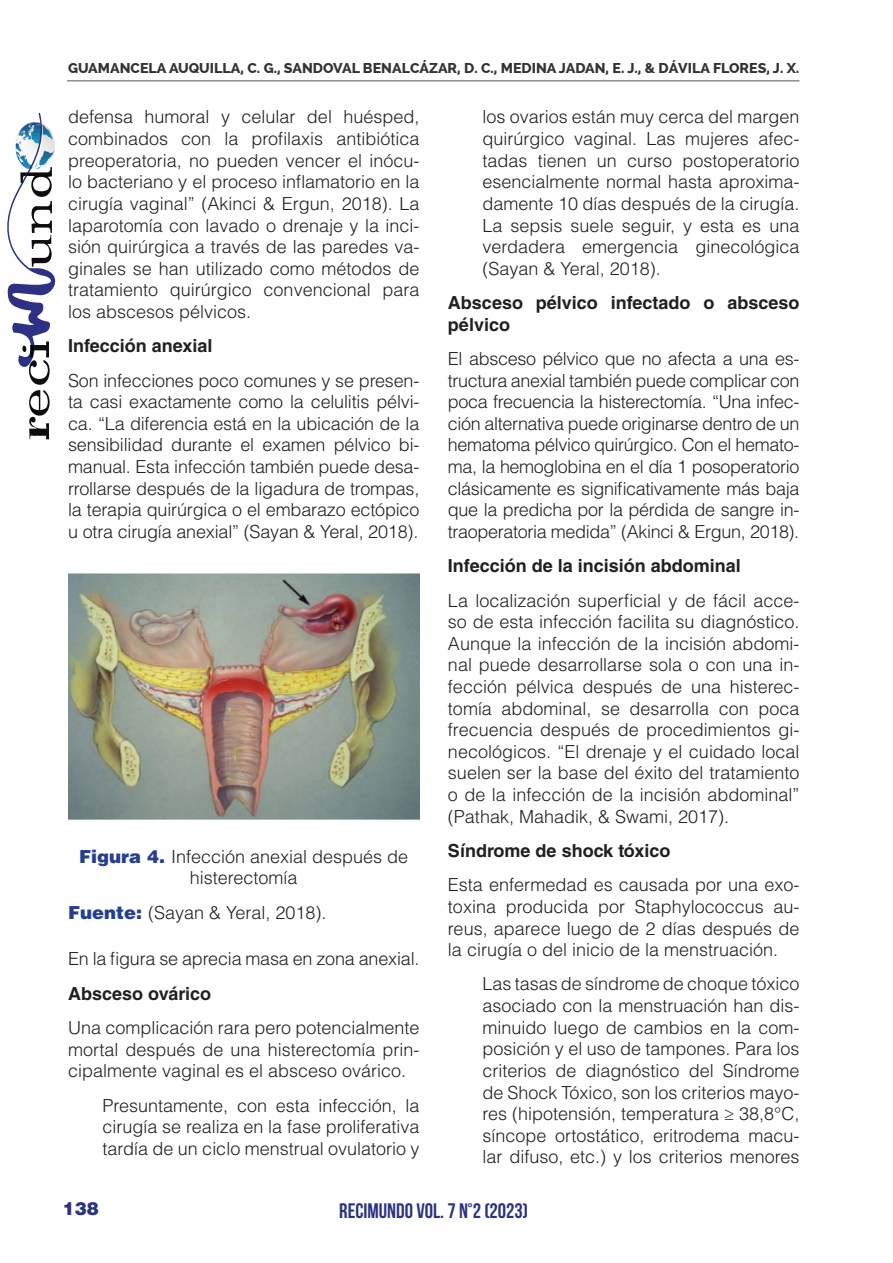
<style>
.page{position:relative;width:893px;height:1263px;background:#fff}
.page>*{position:absolute;margin:0;border:0;box-sizing:border-box;transform-origin:0 0}
.t1{font:700 21px "Bebas Neue";color:#2b3481}
.t2{font:300 18px/21.6px "Helvetica LT Std";color:#231f20;text-align:justify}
.t3{font:700 18px/21.6px "Helvetica LT Std";color:#231f20}
.t4{font:900 18px "Helvetica LT Std";color:#2b3481}
.t5{font:800 14.25px "Raleway";color:#333}
.s1{font-weight:900;color:#253f8e}
</style>
<div class="page">
<hr style="left:67px;top:80px;width:732px;height:1px;background:#545557">
<svg style="left:7px;top:113px;width:48px;height:326px"></svg>
<img style="left:68px;top:574px;width:351px;height:246px">
<p class="t5" style="left:68px;top:60px;width:733px">GUAMANCELA AUQUILLA, C. G., SANDOVAL BENALCÁZAR, D. C., MEDINA JADAN, E. J., &amp; DÁVILA FLORES, J. X.</p>
<p class="t2" style="left:68px;top:106px;width:353px">defensa humoral y celular del huésped, combinados con la profilaxis antibiótica preoperatoria, no pueden vencer el inócu&shy;lo bacteriano y el proceso inflamatorio en la cirugía vaginal” (Akinci &amp; Ergun, 2018). La laparotomía con lavado o drenaje y la inci&shy;sión quirúrgica a través de las paredes va&shy;ginales se han utilizado como métodos de tratamiento quirúrgico convencional para los abscesos pélvicos.</p>
<p class="t3" style="left:68px;top:335px;width:146px">Infección anexial</p>
<p class="t2" style="left:68px;top:369px;width:353px">Son infecciones poco comunes y se presen&shy;ta casi exactamente como la celulitis pélvi&shy;ca. “La diferencia está en la ubicación de la sensibilidad durante el examen pélvico bi&shy;manual. Esta infección también puede desa&shy;rrollarse después de la ligadura de trompas, la terapia quirúrgica o el embarazo ectópico u otra cirugía anexial” (Sayan &amp; Yeral, 2018).</p>
<p class="t2" style="left:79px;top:845px;width:331px;text-align:center"><span class="s1">Figura 4.</span> Infección anexial después de histerectomía</p>
<p class="t2" style="left:68px;top:901px;width:260px"><span class="s1">Fuente:</span> (Sayan &amp; Yeral, 2018).</p>
<p class="t2" style="left:68px;top:948px;width:353px">En la figura se aprecia masa en zona anexial.</p>
<p class="t3" style="left:68px;top:982px;width:145px">Absceso ovárico</p>
<p class="t2" style="left:68px;top:1017px;width:353px">Una complicación rara pero potencialmente mortal después de una histerectomía prin&shy;cipalmente vaginal es el absceso ovárico.</p>
<p class="t2" style="left:103px;top:1094px;width:318px">Presuntamente, con esta infección, la cirugía se realiza en la fase proliferativa tardía de un ciclo menstrual ovulatorio y</p>
<p class="t2" style="left:482px;top:106px;width:318px">los ovarios están muy cerca del margen quirúrgico vaginal. Las mujeres afec&shy;tadas tienen un curso postoperatorio esencialmente normal hasta aproxima&shy;damente 10 días después de la cirugía.<br>La sepsis suele seguir, y esta es una verdadera emergencia ginecológica (Sayan &amp; Yeral, 2018).</p>
<p class="t3" style="left:448px;top:292px;width:353px">Absceso pélvico infectado o absceso pélvico</p>
<p class="t2" style="left:448px;top:348px;width:353px">El absceso pélvico que no afecta a una es&shy;tructura anexial también puede complicar con poca frecuencia la histerectomía. “Una infec&shy;ción alternativa puede originarse dentro de un hematoma pélvico quirúrgico. Con el hemato&shy;ma, la hemoglobina en el día 1 posoperatorio clásicamente es significativamente más baja que la predicha por la pérdida de sangre in&shy;traoperatoria medida” (Akinci &amp; Ergun, 2018).</p>
<p class="t3" style="left:448px;top:555px;width:294px">Infección de la incisión abdominal</p>
<p class="t2" style="left:448px;top:589px;width:353px">La localización superficial y de fácil acce&shy;so de esta infección facilita su diagnóstico.<br>Aunque la infección de la incisión abdomi&shy;nal puede desarrollarse sola o con una in&shy;fección pélvica después de una histerec&shy;tomía abdominal, se desarrolla con poca frecuencia después de procedimientos gi&shy;necológicos. “El drenaje y el cuidado local suelen ser la base del éxito del tratamiento o de la infección de la incisión abdominal” (Pathak, Mahadik, &amp; Swami, 2017).</p>
<p class="t3" style="left:448px;top:839px;width:224px">Síndrome de shock tóxico</p>
<p class="t2" style="left:448px;top:874px;width:353px">Esta enfermedad es causada por una exo&shy;toxina producida por Staphylococcus au&shy;reus, aparece luego de 2 días después de la cirugía o del inicio de la menstruación.</p>
<p class="t2" style="left:482px;top:973px;width:318px">Las tasas de síndrome de choque tóxico asociado con la menstruación han dis&shy;minuido luego de cambios en la com&shy;posición y el uso de tampones. Para los criterios de diagnóstico del Síndrome de Shock Tóxico, son los criterios mayo&shy;res (hipotensión, temperatura ≥ 38,8°C, síncope ortostático, eritrodema macu&shy;lar difuso, etc.) y los criterios menores</p>
<p class="t4" style="left:63px;top:1197px;width:38px">138</p>
<p class="t1" style="left:339px;top:1199px;width:190px">RECIMUNDO VOL. 7 N°2 (2023)</p>
</div>
